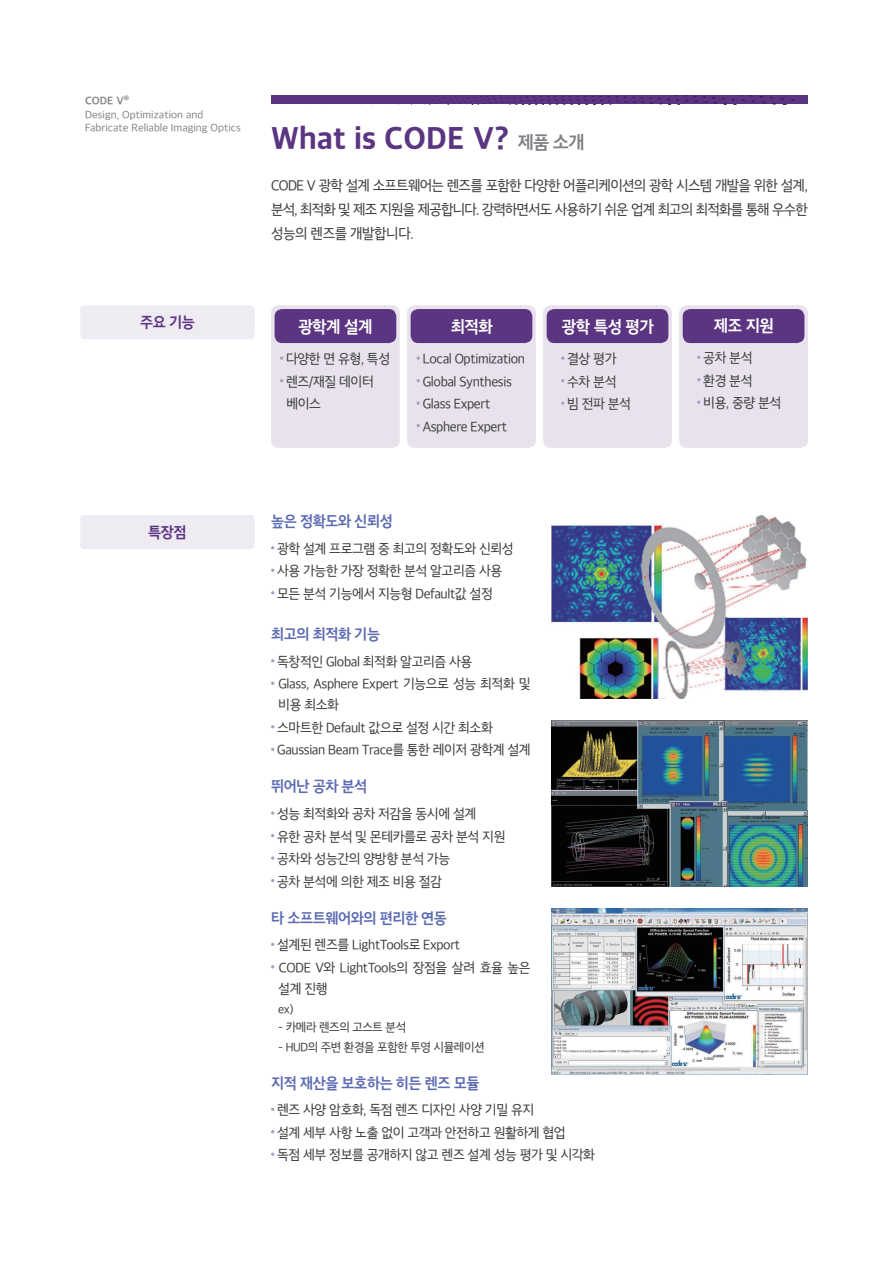
<style>
.page{position:relative;width:893px;height:1263px;background:#fff}
.page>*{position:absolute;margin:0;border:0;box-sizing:border-box;transform-origin:0 0}
.t1{font:30px "SD Gothic Neob g Ex Bd";color:#5c3582}
.t2{font:16.5px "SD Gothic Neob f Bd";letter-spacing:-.03em;color:#fff;scale:.95 1}
.t3{font:15px "SD Gothic Neob f Bd";letter-spacing:-.03em;color:#5d6cb3;scale:.95 1}
.t4{font:15px "SD Gothic Neob f Bd";letter-spacing:-.03em;color:#5c3582;scale:.95 1}
.t5{font:14.25px/24px "SD Gothic Neob c Rg";letter-spacing:-.06em;color:#3e3e3f;text-align:justify;scale:.95 1}
.t6{font:13.5px/22.5px "SD Gothic Neob c Rg";letter-spacing:-.03em;color:#3e3e3f;scale:.95 1}
.t7{font:12px "SD Gothic Neob c Rg";letter-spacing:-.03em;color:#3e3e3f;scale:.95 1}
.t8{font:10.5px/13.5px "SD Gothic Neob c Rg";color:#808285}
.t9{font:10.5px "SD Gothic Neob f Bd";color:#808285}
.s1{font-family:"Noto Sans KR";font-weight:700}
.s2{font-family:"SD Gothic Neob f Bd";font-size:18px;color:#808285}
</style>
<div class="page">
<div style="left:271px;top:96px;width:537px;height:8px;background:#5c3582"></div>
<svg style="left:283px;top:96px;width:512px;height:9px"></svg>
<div style="left:271px;top:305px;width:129px;height:143px;background:#e7e2ec;border-radius:8px"></div>
<div style="left:407px;top:305px;width:129px;height:143px;background:#e7e2ec;border-radius:8px"></div>
<div style="left:543px;top:305px;width:129px;height:143px;background:#e7e2ec;border-radius:8px"></div>
<div style="left:679px;top:305px;width:129px;height:143px;background:#e7e2ec;border-radius:8px"></div>
<div style="left:275px;top:309px;width:121px;height:34px;background:#5c3582;border-radius:8px"></div>
<div style="left:411px;top:309px;width:121px;height:34px;background:#5c3582;border-radius:8px"></div>
<div style="left:547px;top:309px;width:121px;height:34px;background:#5c3582;border-radius:8px"></div>
<div style="left:683px;top:309px;width:121px;height:34px;background:#5c3582;border-radius:8px"></div>
<img style="left:552px;top:515px;width:256px;height:184px">
<img style="left:552px;top:721px;width:256px;height:165px">
<img style="left:552px;top:908px;width:256px;height:167px">
<div style="left:80px;top:305px;width:175px;height:34px;background:#eeebf2;border-radius:4px"></div>
<div style="left:80px;top:515px;width:175px;height:34px;background:#eeebf2;border-radius:4px"></div>
<p class="t9" style="left:85px;top:96px;width:46px">CODE V<span class="s1">®</span></p>
<p class="t8" style="left:85px;top:108px;width:157px">Design, Optimization and<br>Fabricate Reliable Imaging Optics</p>
<p class="t4" style="left:140px;top:315px;width:59px">주요 기능</p>
<h1 class="t1" style="left:271px;top:124px;width:315px">What is CODE V? <span class="s2">제품 소개</span></h1>
<p class="t5" style="left:271px;top:174px;width:567px">CODE V 광학 설계 소프트웨어는 렌즈를 포함한 다양한 어플리케이션의 광학 시스템 개발을 위한 설계, 분석, 최적화 및 제조 지원을 제공합니다. 강력하면서도 사용하기 쉬운 업계 최고의 최적화를 통해 우수한 성능의 렌즈를 개발합니다.</p>
<p class="t2" style="left:298px;top:319px;width:80px">광학계 설계</p>
<p class="t6" style="left:286px;top:348px;width:111px">다양한 면 유형, 특성 렌즈/재질 데이터 베이스</p>
<p class="t2" style="left:451px;top:319px;width:46px">최적화</p>
<p class="t6" style="left:423px;top:348px;width:109px">Local Optimization<br>Global Synthesis<br>Glass Expert<br>Asphere Expert</p>
<p class="t2" style="left:562px;top:319px;width:98px">광학 특성 평가</p>
<p class="t6" style="left:567px;top:348px;width:69px">결상 평가 수차 분석 빔 전파 분석</p>
<p class="t2" style="left:714px;top:318px;width:65px">제조 지원</p>
<p class="t6" style="left:703px;top:347px;width:84px">공차 분석<br>환경 분석 비용, 중량 분석</p>
<p class="t4" style="left:148px;top:525px;width:42px">특장점</p>
<p class="t3" style="left:271px;top:514px;width:130px">높은 정확도와 신뢰성</p>
<p class="t6" style="left:277px;top:538px;width:250px">광학 설계 프로그램 중 최고의 정확도와 신뢰성 사용 가능한 가장 정확한 분석 알고리즘 사용 모든 분석 기능에서 지능형 Default값 설정</p>
<p class="t3" style="left:271px;top:627px;width:116px">최고의 최적화 기능</p>
<p class="t6" style="left:277px;top:651px;width:268px">독창적인 Global 최적화 알고리즘 사용<br>Glass, Asphere Expert 기능으로 성능 최적화 및</p>
<p class="t6" style="left:277px;top:694px;width:268px">비용 최소화<br>스마트한 Default 값으로 설정 시간 최소화<br>Gaussian Beam Trace를 통한 레이저 광학계 설계</p>
<p class="t3" style="left:271px;top:779px;width:103px">뛰어난 공차 분석</p>
<p class="t6" style="left:277px;top:803px;width:242px">성능 최적화와 공차 저감을 동시에 설계<br>유한 공차 분석 및 몬테카를로 공차 분석 지원 공차와 성능간의 양방향 분석 가능<br>공차 분석에 의한 제조 비용 절감</p>
<p class="t3" style="left:271px;top:911px;width:187px">타 소프트웨어와의 편리한 연동</p>
<p class="t6" style="left:277px;top:934px;width:268px">설계된 렌즈를 LightTools로 Export<br>CODE V와 LightTools의 장점을 살려 효율 높은</p>
<p class="t6" style="left:278px;top:978px;width:53px">설계 진행</p>
<p class="t7" style="left:278px;top:1003px;width:18px">ex)</p>
<p class="t7" style="left:278px;top:1021px;width:136px">- 카메라 렌즈의 고스트 분석</p>
<p class="t7" style="left:278px;top:1041px;width:219px">- HUD의 주변 환경을 포함한 투영 시뮬레이션</p>
<p class="t3" style="left:271px;top:1075px;width:221px">지적 재산을 보호하는 히든 렌즈 모듈</p>
<p class="t6" style="left:277px;top:1099px;width:336px">렌즈 사양 암호화, 독점 렌즈 디자인 사양 기밀 유지<br>설계 세부 사항 노출 없이 고객과 안전하고 원활하게 협업<br>독점 세부 정보를 공개하지 않고 렌즈 설계 성능 평가 및 시각화</p>
</div>
